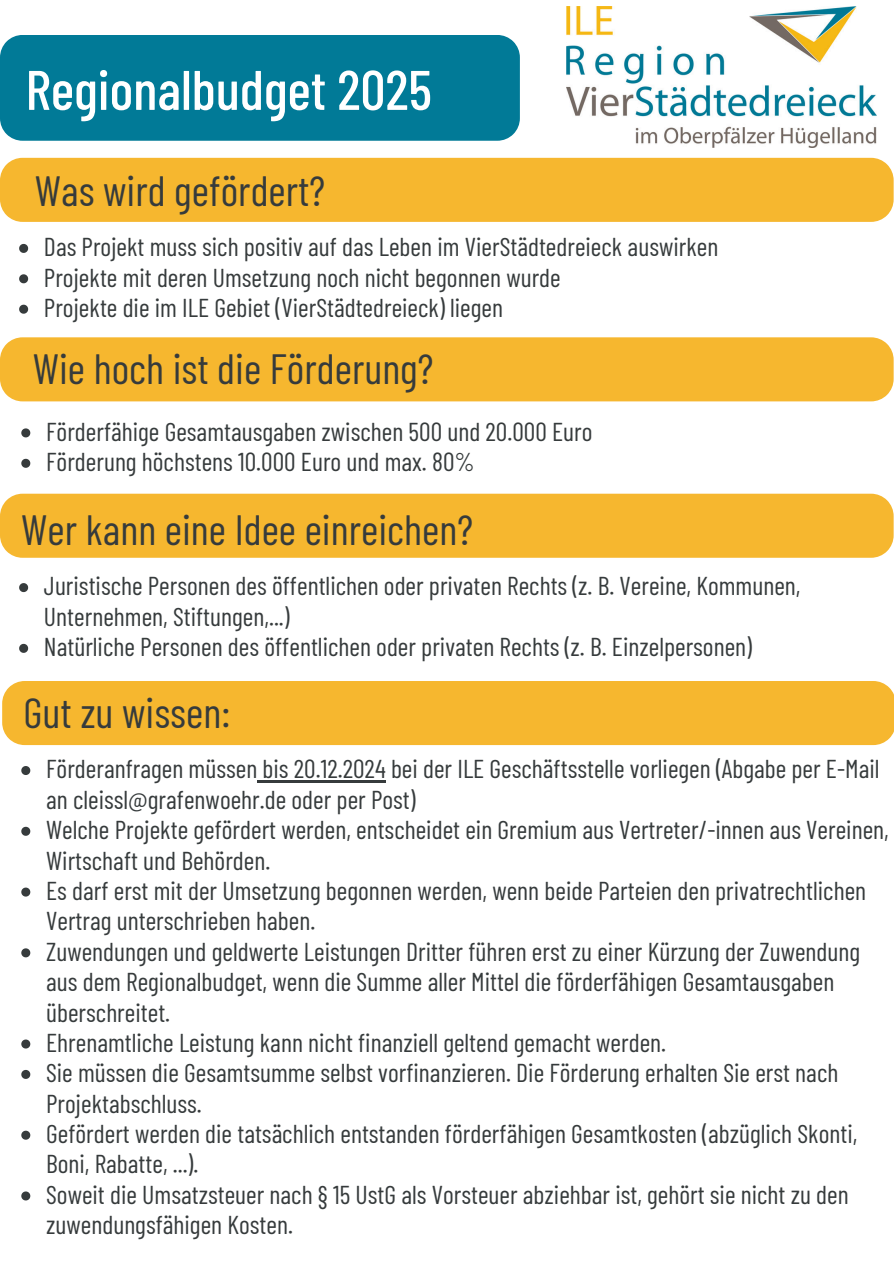
<style>
.page{position:relative;width:894px;height:1264px;background:#fff}
.page>*{position:absolute;margin:0;border:0;box-sizing:border-box;transform-origin:0 0}
.t1{font:500 55.65px "Barlow Condensed";color:#fff}
.t2{font:42.3px "Barlow Condensed";color:#363b3c}
.t3{font:25.8px/30.3px "Barlow Condensed";color:#363b3c}
</style>
<div class="page">
<div style="left:0;top:35px;width:519px;height:106px;background:#017a97"></div>
<div style="left:0;top:158px;width:893px;height:64px;background:#f6b72f"></div>
<img style="left:566px;top:7px;width:310px;height:141px">
<svg style="left:19px;top:244px;width:9px;height:9px"></svg>
<svg style="left:19px;top:274px;width:9px;height:9px"></svg>
<svg style="left:19px;top:305px;width:9px;height:9px"></svg>
<div style="left:0;top:337px;width:893px;height:64px;background:#f6b72f"></div>
<svg style="left:21px;top:428px;width:9px;height:9px"></svg>
<svg style="left:21px;top:459px;width:9px;height:9px"></svg>
<div style="left:2px;top:681px;width:891px;height:64px;background:#f6b72f"></div>
<svg style="left:21px;top:766px;width:9px;height:9px"></svg>
<hr style="left:257px;top:780px;width:128px;height:3px;background:#363b3c">
<svg style="left:21px;top:826px;width:9px;height:9px"></svg>
<svg style="left:21px;top:887px;width:9px;height:9px"></svg>
<svg style="left:21px;top:948px;width:9px;height:9px"></svg>
<svg style="left:21px;top:1039px;width:9px;height:9px"></svg>
<svg style="left:21px;top:1069px;width:9px;height:9px"></svg>
<svg style="left:21px;top:1130px;width:9px;height:9px"></svg>
<svg style="left:21px;top:1191px;width:9px;height:9px"></svg>
<div style="left:0;top:493px;width:893px;height:65px;background:#f6b72f"></div>
<svg style="left:19px;top:583px;width:9px;height:9px"></svg>
<svg style="left:19px;top:644px;width:9px;height:9px"></svg>
<p class="t1" style="left:26px;top:54px;width:407px">Regionalbudget 2025</p>
<h2 class="t2" style="left:35px;top:164px;width:292px">Was wird gefördert?</h2>
<p class="t3" style="left:44px;top:231px;width:675px">Das Projekt muss sich positiv auf das Leben im VierStädtedreieck auswirken</p>
<p class="t3" style="left:44px;top:261px;width:518px">Projekte mit deren Umsetzung noch nicht begonnen wurde</p>
<p class="t3" style="left:44px;top:291px;width:460px">Projekte die im ILE Gebiet (VierStädtedreieck) liegen</p>
<h2 class="t2" style="left:33px;top:342px;width:402px">Wie hoch ist die Förderung?</h2>
<p class="t3" style="left:46px;top:415px;width:547px">Förderfähige Gesamtausgaben zwischen 500 und 20.000 Euro</p>
<p class="t3" style="left:46px;top:445px;width:430px">Förderung höchstens 10.000 Euro und max. 80%</p>
<p class="t2" style="left:21px;top:502px;width:453px">Wer kann eine Idee einreichen?</p>
<p class="t3" style="left:44px;top:570px;width:757px">Juristische Personen des öffentlichen oder privaten Rechts (z. B. Vereine, Kommunen,<br>Unternehmen, Stiftungen,...)</p>
<p class="t3" style="left:44px;top:630px;width:709px">Natürliche Personen des öffentlichen oder privaten Rechts (z. B. Einzelpersonen)</p>
<h2 class="t2" style="left:23px;top:686px;width:208px">Gut zu wissen:</h2>
<p class="t3" style="left:46px;top:753px;width:834px">Förderanfragen müssen bis 20.12.2024 bei der ILE Geschäftsstelle vorliegen (Abgabe per E-Mail an cleissl@grafenwoehr.de oder per Post)</p>
<p class="t3" style="left:46px;top:813px;width:843px">Welche Projekte gefördert werden, entscheidet ein Gremium aus Vertreter/-innen aus Vereinen,<br>Wirtschaft und Behörden.</p>
<h2 class="t3" style="left:46px;top:874px;width:821px">Es darf erst mit der Umsetzung begonnen werden, wenn beide Parteien den privatrechtlichen<br>Vertrag unterschrieben haben.</h2>
<p class="t3" style="left:46px;top:935px;width:815px">Zuwendungen und geldwerte Leistungen Dritter führen erst zu einer Kürzung der Zuwendung aus dem Regionalbudget, wenn die Summe aller Mittel die förderfähigen Gesamtausgaben überschreitet.</p>
<p class="t3" style="left:46px;top:1026px;width:621px">Ehrenamtliche Leistung kann nicht finanziell geltend gemacht werden.</p>
<p class="t3" style="left:46px;top:1056px;width:793px">Sie müssen die Gesamtsumme selbst vorfinanzieren. Die Förderung erhalten Sie erst nach<br>Projektabschluss.</p>
<p class="t3" style="left:46px;top:1117px;width:812px">Gefördert werden die tatsächlich entstanden förderfähigen Gesamtkosten (abzüglich Skonti,<br>Boni, Rabatte, ...).</p>
<p class="t3" style="left:46px;top:1178px;width:803px">Soweit die Umsatzsteuer nach § 15 UstG als Vorsteuer abziehbar ist, gehört sie nicht zu den zuwendungsfähigen Kosten.</p>
</div>
